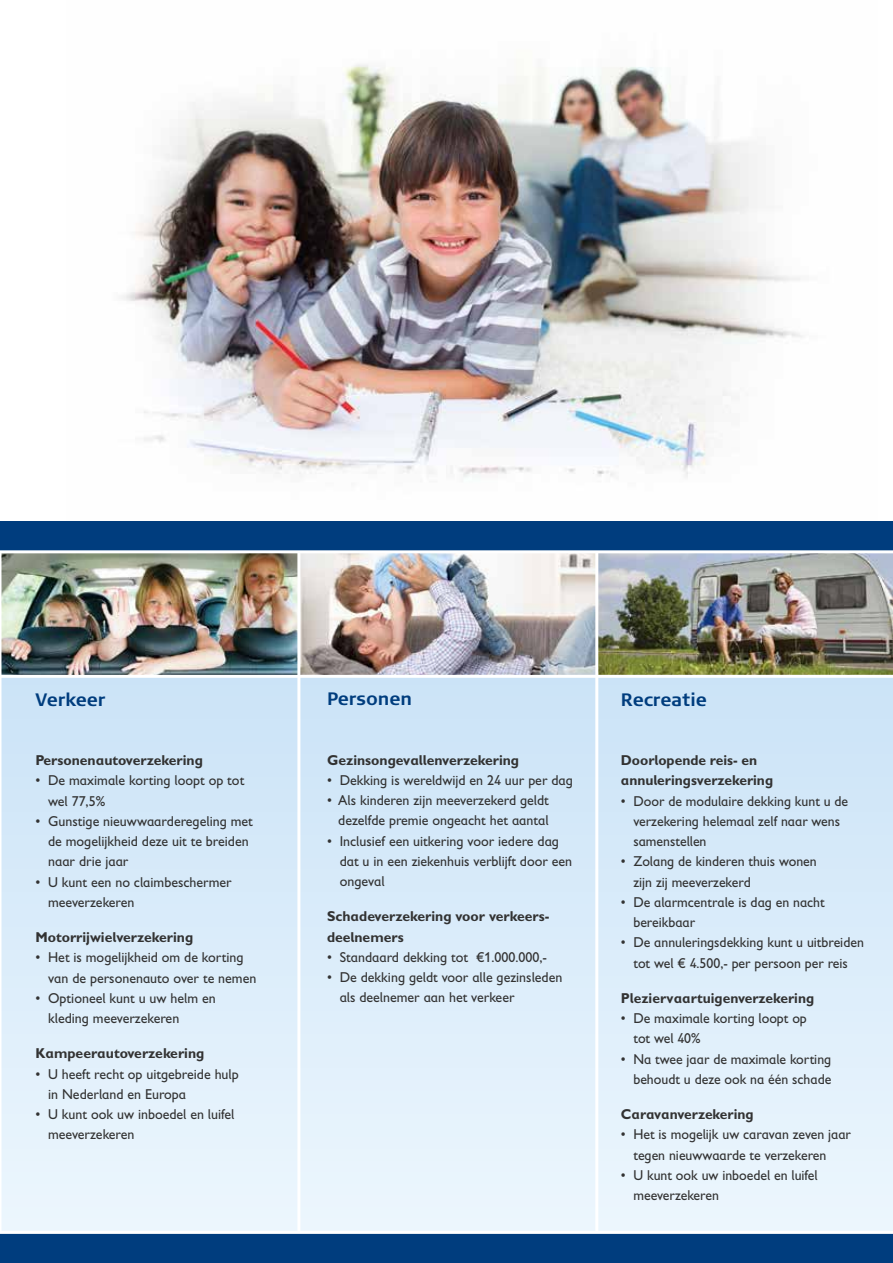
<style>
.page{position:relative;width:893px;height:1263px;background:#fff}
.page>*{position:absolute;margin:0;border:0;box-sizing:border-box;transform-origin:0 0}
.t1{font:700 18px "Signa Normal";color:#003d7e}
.t2{font:14.4px/20.2px "Gill Sans Infant Std";color:#323232}
.t3{font:14.4px/20.2px "Gill Sans Infant Std";color:#323232;scale:.96 1}
.t4{font:700 14.4px/20.2px "Gill Sans Infant Std";color:#323232}
.t5{font:700 14.4px/20.2px "Gill Sans Infant Std";color:#323232;scale:.96 1}
</style>
<div class="page">
<svg style="left:2px;top:678px;width:891px;height:553px;background:#dbecfa"></svg>
<img style="left:122px;top:64px;width:681px;height:414px">
<img style="left:2px;top:553px;width:295px;height:122px">
<img style="left:598px;top:553px;width:295px;height:122px">
<img style="left:300px;top:553px;width:295px;height:122px">
<hr style="left:297px;top:551px;width:3px;height:712px;background:#fff">
<hr style="left:595px;top:552px;width:3px;height:711px;background:#fff">
<div style="left:0;top:521px;width:893px;height:30px;background:#003d7e"></div>
<div style="left:0;top:1233px;width:893px;height:30px;background:#003d7e"></div>
<hr style="left:0;top:1231px;width:893px;height:3px;background:#fff">
<hr style="left:0;top:550px;width:893px;height:3px;background:#fff">
<p class="t1" style="left:35px;top:689px;width:72px">Verkeer</p>
<p class="t4" style="left:35px;top:750px;width:169px">Personenautoverzekering</p>
<p class="t2" style="left:48px;top:770px;width:198px;text-indent:-13px">• De maximale korting loopt op tot wel 77,5%</p>
<p class="t2" style="left:48px;top:811px;width:206px;text-indent:-13px">• Gunstige nieuwwaarderegeling met de mogelijkheid deze uit te breiden naar drie jaar</p>
<p class="t2" style="left:48px;top:871px;width:185px;text-indent:-13px">• U kunt een no claimbeschermer meeverzekeren</p>
<p class="t4" style="left:35px;top:927px;width:159px">Motorrijwielverzekering</p>
<p class="t2" style="left:48px;top:947px;width:210px;text-indent:-13px">• Het is mogelijkheid om de korting van de personenauto over te nemen</p>
<p class="t2" style="left:48px;top:988px;width:169px;text-indent:-13px">• Optioneel kunt u uw helm en kleding meeverzekeren</p>
<p class="t4" style="left:35px;top:1043px;width:170px">Kampeerautoverzekering</p>
<p class="t2" style="left:48px;top:1063px;width:192px;text-indent:-13px">• U heeft recht op uitgebreide hulp in Nederland en Europa</p>
<p class="t2" style="left:48px;top:1104px;width:188px;text-indent:-13px">• U kunt ook uw inboedel en luifel meeverzekeren</p>
<p class="t1" style="left:327px;top:689px;width:87px">Personen</p>
<p class="t4" style="left:327px;top:749px;width:194px">Gezinsongevallenverzekering</p>
<p class="t2" style="left:327px;top:770px;width:247px">• Dekking is wereldwijd en 24 uur per dag</p>
<p class="t2" style="left:327px;top:790px;width:223px;text-align:right">• Als kinderen zijn meeverzekerd geldt dezelfde premie ongeacht het aantal</p>
<p class="t2" style="left:340px;top:831px;width:234px;text-indent:-13px">• Inclusief een uitkering voor iedere dag dat u in een ziekenhuis verblijft door een ongeval</p>
<p class="t4" style="left:327px;top:906px;width:224px">Schadeverzekering voor verkeers&shy;deelnemers</p>
<p class="t2" style="left:327px;top:947px;width:222px">• Standaard dekking tot €1.000.000,-</p>
<p class="t2" style="left:340px;top:967px;width:224px;text-indent:-13px">• De dekking geldt voor alle gezinsleden als deelnemer aan het verkeer</p>
<p class="t1" style="left:621px;top:689px;width:88px">Recreatie</p>
<p class="t5" style="left:621px;top:750px;width:160px">Doorlopende reis- en annuleringsverzekering</p>
<p class="t3" style="left:633px;top:790px;width:225px;text-indent:-13px">• Door de modulaire dekking kunt u de verzekering helemaal zelf naar wens samenstellen</p>
<p class="t3" style="left:633px;top:851px;width:193px;text-indent:-13px">• Zolang de kinderen thuis wonen zijn zij meeverzekerd</p>
<p class="t3" style="left:633px;top:892px;width:201px;text-indent:-13px">• De alarmcentrale is dag en nacht bereikbaar</p>
<p class="t3" style="left:621px;top:932px;width:255px;text-align:center">• De annuleringsdekking kunt u uitbreiden tot wel € 4.500,- per persoon per reis</p>
<p class="t5" style="left:621px;top:988px;width:203px">Pleziervaartuigenverzekering</p>
<p class="t3" style="left:633px;top:1008px;width:182px;text-indent:-13px">• De maximale korting loopt op tot wel 40%</p>
<p class="t3" style="left:621px;top:1048px;width:221px;text-align:right">• Na twee jaar de maximale korting behoudt u deze ook na één schade</p>
<p class="t5" style="left:621px;top:1104px;width:140px">Caravanverzekering</p>
<p class="t3" style="left:633px;top:1124px;width:228px;text-indent:-13px">• Het is mogelijk uw caravan zeven jaar tegen nieuwwaarde te verzekeren</p>
<p class="t3" style="left:633px;top:1165px;width:193px;text-indent:-13px">• U kunt ook uw inboedel en luifel meeverzekeren</p>
</div>
